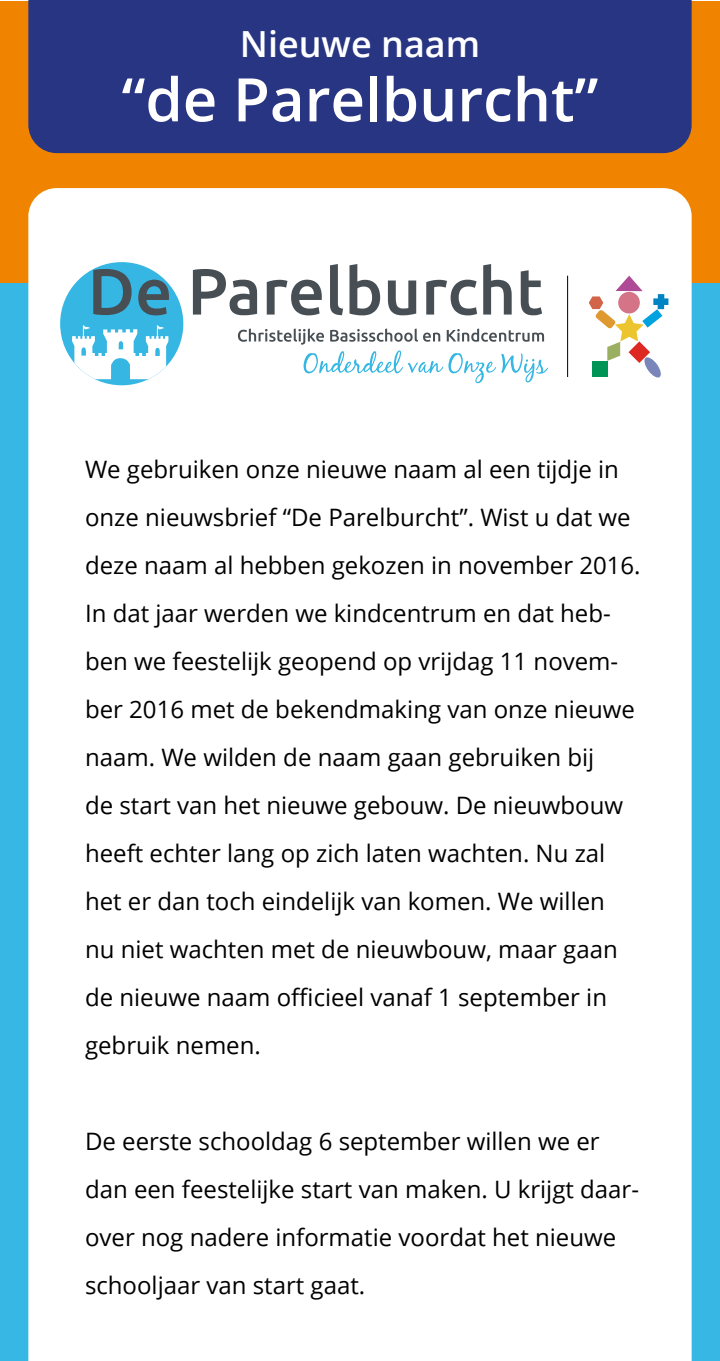
<style>
.page{position:relative;width:720px;height:1361px;background:#fff}
.page>*{position:absolute;margin:0;border:0;box-sizing:border-box;transform-origin:0 0}
.t1{font:600 60px "Open Sans";color:#fff}
.t2{font:600 36px "Open Sans";color:#fff}
.t3{font:24px/48px "Open Sans";color:#000}
</style>
<div class="page">
<div style="left:0;top:1px;width:720px;height:1134px;background:#f08300"></div>
<div style="left:0;top:283px;width:720px;height:1078px;background:#37b7e3"></div>
<div style="left:28px;top:188px;width:664px;height:1173px;background:#fff"></div>
<div style="left:28px;top:0;width:664px;height:153px;background:#283583"></div>
<div style="left:60px;top:262px;width:123px;height:123px;background:#35b6e3;border-radius:50%"></div>
<svg style="left:93px;top:269px;width:39px;height:46px"></svg>
<svg style="left:138px;top:280px;width:31px;height:35px"></svg>
<svg style="left:193px;top:269px;width:64px;height:46px;background:#a8abad"></svg>
<svg style="left:267px;top:280px;width:55px;height:35px;background:#a1a4a7"></svg>
<svg style="left:330px;top:264px;width:13px;height:51px"></svg>
<svg style="left:349px;top:264px;width:31px;height:51px;background:#a1a5a8"></svg>
<svg style="left:388px;top:280px;width:28px;height:35px"></svg>
<svg style="left:426px;top:280px;width:51px;height:35px;background:#adb0b2"></svg>
<svg style="left:483px;top:264px;width:29px;height:50px"></svg>
<svg style="left:521px;top:270px;width:21px;height:45px"></svg>
<svg style="left:238px;top:328px;width:310px;height:55px;background:#e1ebef"></svg>
<svg style="left:589px;top:276px;width:79px;height:103px;background:#e0dad3"></svg>
<hr style="left:567px;top:276px;width:1px;height:101px;background:#000">
<svg style="left:72px;top:325px;width:96px;height:54px"></svg>
<h2 class="t2" style="left:240px;top:20px;width:242px">Nieuwe naam</h2>
<h1 class="t1" style="left:122px;top:58px;width:478px">“de Parelburcht”</h1>
<p class="t3" style="left:85px;top:444px;width:557px">We gebruiken onze nieuwe naam al een tijdje in onze nieuwsbrief “De Parelburcht”. Wist u dat we deze naam al hebben gekozen in november 2016.<br>In dat jaar werden we kindcentrum en dat heb&shy;ben we feestelijk geopend op vrijdag 11 novem&shy;ber 2016 met de bekendmaking van onze nieuwe naam. We wilden de naam gaan gebruiken bij<br>de start van het nieuwe gebouw. De nieuwbouw heeft echter lang op zich laten wachten. Nu zal het er dan toch eindelijk van komen. We willen<br>nu niet wachten met de nieuwbouw, maar gaan de nieuwe naam officieel vanaf 1 september in gebruik nemen.</p>
<p class="t3" style="left:85px;top:1116px;width:556px">De eerste schooldag 6 september willen we er dan een feestelijke start van maken. U krijgt daar&shy;over nog nadere informatie voordat het nieuwe schooljaar van start gaat.</p>
</div>
